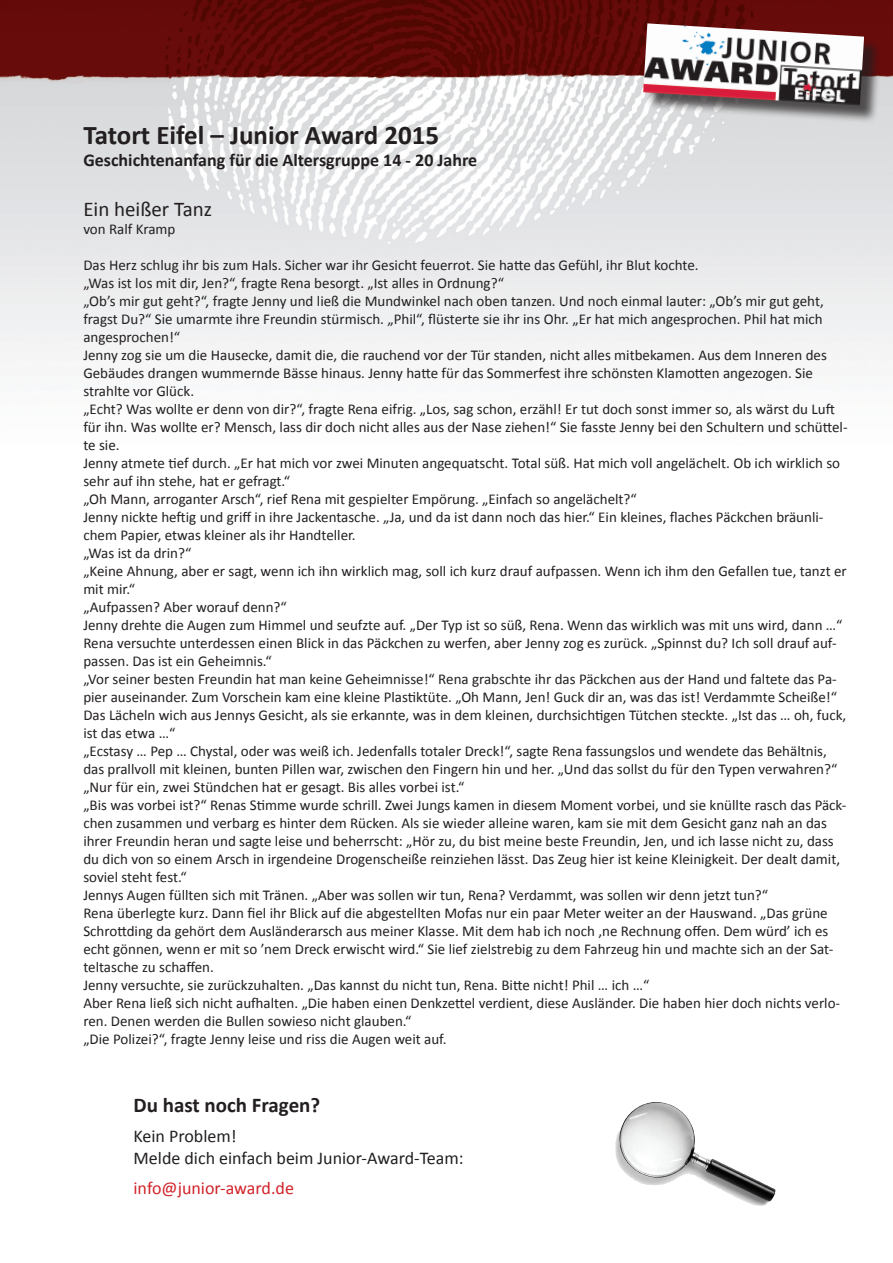
<style>
.page{position:relative;width:893px;height:1263px;background:#fff}
.page>*{position:absolute;margin:0;border:0;box-sizing:border-box;transform-origin:0 0}
.t1{font:700 27px "Calibri";color:#231f20}
.t2{font:700 21px "Calibri";color:#231f20}
.t3{font:21px "Calibri";color:#231f20}
.t4{font:18px/21.6px "Calibri";color:#231f20}
.t5{font:700 18px "Calibri";color:#231f20}
.t6{font:18px "Calibri";color:#d1232a}
.t7{font:15px/18px "Calibri";color:#231f20}
</style>
<div class="page">
<img style="left:0;top:0;width:893px;height:365px">
<div style="left:646px;top:26px;width:236px;height:98px;background:#231f20;opacity:.75"></div>
<img style="left:643px;top:23px;width:221px;height:83px">
<img style="left:615px;top:1102px;width:161px;height:104px">
<h1 class="t1" style="left:83px;top:116px;width:357px">Tatort Eifel – Junior Award 2015</h1>
<p class="t5" style="left:83px;top:147px;width:395px">Geschichtenanfang für die Altersgruppe 14 - 20 Jahre</p>
<h2 class="t3" style="left:83px;top:194px;width:130px">Ein heißer Tanz</h2>
<p class="t7" style="left:83px;top:220px;width:94px">von Ralf Kramp</p>
<p class="t7" style="left:83px;top:256px;width:766px">Das Herz schlug ihr bis zum Hals. Sicher war ihr Gesicht feuerrot. Sie hatte das Gefühl, ihr Blut kochte.<br>„Was ist los mit dir, Jen?“, fragte Rena besorgt. „Ist alles in Ordnung?“<br>„Ob’s mir gut geht?“, fragte Jenny und ließ die Mundwinkel nach oben tanzen. Und noch einmal lauter: „Ob’s mir gut geht, fragst Du?“ Sie umarmte ihre Freundin stürmisch. „Phil“, flüsterte sie ihr ins Ohr. „Er hat mich angesprochen. Phil hat mich angesprochen!“<br>Jenny zog sie um die Hausecke, damit die, die rauchend vor der Tür standen, nicht alles mitbekamen. Aus dem Inneren des Gebäudes drangen wummernde Bässe hinaus. Jenny hatte für das Sommerfest ihre schönsten Klamotten angezogen. Sie strahlte vor Glück.<br>„Echt? Was wollte er denn von dir?“, fragte Rena eifrig. „Los, sag schon, erzähl! Er tut doch sonst immer so, als wärst du Luft für ihn. Was wollte er? Mensch, lass dir doch nicht alles aus der Nase ziehen!“ Sie fasste Jenny bei den Schultern und schüttel&shy;te sie.<br>Jenny atmete tief durch. „Er hat mich vor zwei Minuten angequatscht. Total süß. Hat mich voll angelächelt. Ob ich wirklich so sehr auf ihn stehe, hat er gefragt.“<br>„Oh Mann, arroganter Arsch“, rief Rena mit gespielter Empörung. „Einfach so angelächelt?“<br>Jenny nickte heftig und griff in ihre Jackentasche. „Ja, und da ist dann noch das hier.“ Ein kleines, flaches Päckchen bräunli&shy;chem Papier, etwas kleiner als ihr Handteller.<br>„Was ist da drin?“<br>„Keine Ahnung, aber er sagt, wenn ich ihn wirklich mag, soll ich kurz drauf aufpassen. Wenn ich ihm den Gefallen tue, tanzt er mit mir.“<br>„Aufpassen? Aber worauf denn?“<br>Jenny drehte die Augen zum Himmel und seufzte auf. „Der Typ ist so süß, Rena. Wenn das wirklich was mit uns wird, dann …“ Rena versuchte unterdessen einen Blick in das Päckchen zu werfen, aber Jenny zog es zurück. „Spinnst du? Ich soll drauf auf&shy;passen. Das ist ein Geheimnis.“<br>„Vor seiner besten Freundin hat man keine Geheimnisse!“ Rena grabschte ihr das Päckchen aus der Hand und faltete das Pa&shy;pier auseinander. Zum Vorschein kam eine kleine Plastiktüte. „Oh Mann, Jen! Guck dir an, was das ist! Verdammte Scheiße!“ Das Lächeln wich aus Jennys Gesicht, als sie erkannte, was in dem kleinen, durchsichtigen Tütchen steckte. „Ist das … oh, fuck, ist das etwa …“<br>„Ecstasy … Pep … Chystal, oder was weiß ich. Jedenfalls totaler Dreck!“, sagte Rena fassungslos und wendete das Behältnis, das prallvoll mit kleinen, bunten Pillen war, zwischen den Fingern hin und her. „Und das sollst du für den Typen verwahren?“ „Nur für ein, zwei Stündchen hat er gesagt. Bis alles vorbei ist.“<br>„Bis was vorbei ist?“ Renas Stimme wurde schrill. Zwei Jungs kamen in diesem Moment vorbei, und sie knüllte rasch das Päck&shy;chen zusammen und verbarg es hinter dem Rücken. Als sie wieder alleine waren, kam sie mit dem Gesicht ganz nah an das ihrer Freundin heran und sagte leise und beherrscht: „Hör zu, du bist meine beste Freundin, Jen, und ich lasse nicht zu, dass du dich von so einem Arsch in irgendeine Drogenscheiße reinziehen lässt. Das Zeug hier ist keine Kleinigkeit. Der dealt damit, soviel steht fest.“<br>Jennys Augen füllten sich mit Tränen. „Aber was sollen wir tun, Rena? Verdammt, was sollen wir denn jetzt tun?“<br>Rena überlegte kurz. Dann fiel ihr Blick auf die abgestellten Mofas nur ein paar Meter weiter an der Hauswand. „Das grüne Schrottding da gehört dem Ausländerarsch aus meiner Klasse. Mit dem hab ich noch ‚ne Rechnung offen. Dem würd’ ich es echt gönnen, wenn er mit so ’nem Dreck erwischt wird.“ Sie lief zielstrebig zu dem Fahrzeug hin und machte sich an der Sat&shy;teltasche zu schaffen.<br>Jenny versuchte, sie zurückzuhalten. „Das kannst du nicht tun, Rena. Bitte nicht! Phil … ich …“<br>Aber Rena ließ sich nicht aufhalten. „Die haben einen Denkzettel verdient, diese Ausländer. Die haben hier doch nichts verlo&shy;ren. Denen werden die Bullen sowieso nicht glauben.“<br>„Die Polizei?“, fragte Jenny leise und riss die Augen weit auf.</p>
<h2 class="t2" style="left:134px;top:1090px;width:188px">Du hast noch Fragen?</h2>
<p class="t4" style="left:134px;top:1125px;width:332px">Kein Problem!<br>Melde dich einfach beim Junior-Award-Team:</p>
<p class="t6" style="left:134px;top:1175px;width:162px">info@junior-award.de</p>
</div>
